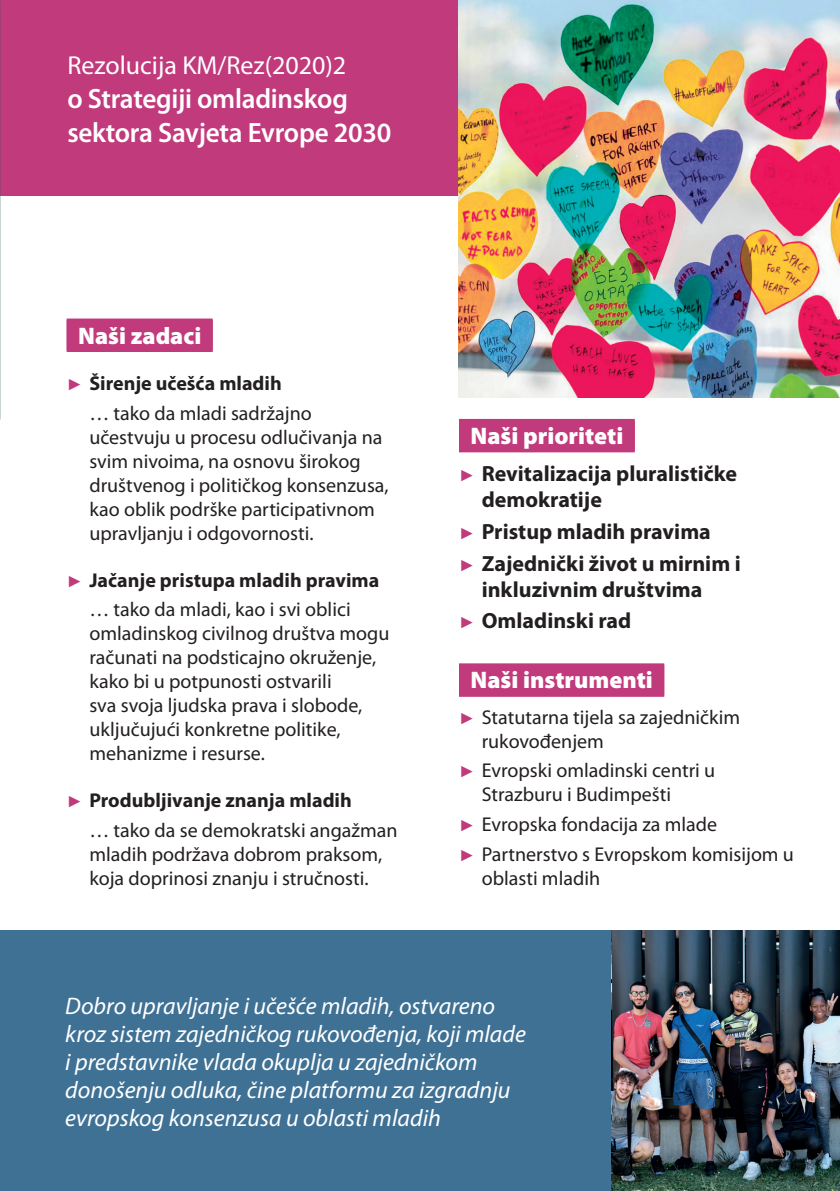
<style>
.page{position:relative;width:840px;height:1191px;background:#fff}
.page>*{position:absolute;margin:0;border:0;box-sizing:border-box;transform-origin:0 0}
.t1{font:600 28px/34px "Myriad Pro";letter-spacing:-.01em;color:#fff}
.t2{font:26px "Myriad Pro";color:#fff}
.t3{font:italic 24px/28px "Myriad Pro";color:#fff}
.t4{font:900 24px "Myriad Pro";color:#fff}
.t5{font:700 22px/31.6px "Myriad Pro";color:#231f20}
.t6{font:20px/24px "Myriad Pro";color:#231f20}
.t7{font:700 20px/29.6px "Myriad Pro";color:#231f20;text-align:center}
.s1{font-family:"Arial";font-size:16px;color:#c13a7c}
.s2{font-weight:700}
.s3{font-family:"Arial";font-weight:400;font-size:16px;color:#c13a7c}
.s4{font-weight:400}
</style>
<div class="page">
<div style="left:0;top:0;width:839px;height:196px;background:#c13a7c"></div>
<div style="left:0;top:930px;width:611px;height:261px;background:#3f7195"></div>
<img style="left:611px;top:930px;width:228px;height:261px">
<div style="left:67px;top:320px;width:145px;height:32px;background:#c13a7c"></div>
<div style="left:67px;top:318px;width:145px;height:32px;background:#c13a7c"></div>
<div style="left:459px;top:420px;width:175px;height:32px;background:#c13a7c"></div>
<div style="left:459px;top:419px;width:175px;height:32px;background:#c13a7c"></div>
<div style="left:459px;top:665px;width:205px;height:32px;background:#c13a7c"></div>
<div style="left:459px;top:663px;width:205px;height:32px;background:#c13a7c"></div>
<img style="left:458px;top:0;width:381px;height:397px">
<h2 class="t2" style="left:67px;top:49px;width:280px">Rezolucija KM/Rez(2020)2</h2>
<h1 class="t1" style="left:67px;top:80px;width:325px">o Strategiji omladinskog sektora Savjeta Evrope 2030</h1>
<p class="t4" style="left:78px;top:319px;width:125px">Naši zadaci</p>
<p class="t6" style="left:89px;top:368px;width:224px;line-height:29.6px;text-indent:-23px"><span class="s1">►</span> <span class="s2">Širenje učešća mladih<br></span>… tako da mladi sadržajno</p>
<p class="t6" style="left:89px;top:425px;width:301px">učestvuju u procesu odlučivanja na svim nivoima, na osnovu širokog društvenog i političkog konsenzusa, kao oblik podrške participativnom upravljanju i odgovornosti.</p>
<p class="t7" style="left:67px;top:564px;width:314px"><span class="s3">►</span> Jačanje pristupa mladih pravima <span class="s4">… tako da mladi, kao i svi oblici</span></p>
<p class="t6" style="left:89px;top:621px;width:301px">omladinskog civilnog društva mogu računati na podsticajno okruženje, kako bi u potpunosti ostvarili<br>sva svoja ljudska prava i slobode, uključujući konkretne politike, mehanizme i resurse.</p>
<p class="t6" style="left:89px;top:785px;width:309px;line-height:29.6px;text-indent:-23px"><span class="s1">►</span> <span class="s2">Produbljivanje znanja mladih<br></span>… tako da se demokratski angažman</p>
<p class="t6" style="left:89px;top:841px;width:294px">mladih podržava dobrom praksom, koja doprinosi znanju i stručnosti.</p>
<p class="t4" style="left:470px;top:420px;width:154px">Naši prioriteti</p>
<p class="t5" style="left:481px;top:460px;width:256px;line-height:26px;text-indent:-23px"><span class="s3">►</span> Revitalizacija pluralističke demokratije</p>
<p class="t5" style="left:458px;top:515px;width:283px"><span class="s3">►</span> Pristup mladih pravima<br><span class="s3">►</span> Zajednički život u mirnim i</p>
<p class="t5" style="left:458px;top:572px;width:245px;text-indent:23px">inkluzivnim društvima <span class="s3">►</span> Omladinski rad</p>
<p class="t4" style="left:470px;top:664px;width:184px">Naši instrumenti</p>
<p class="t6" style="left:481px;top:704px;width:260px;text-indent:-23px"><span class="s1">►</span> Statutarna tijela sa zajedničkim rukovođenjem</p>
<p class="t6" style="left:481px;top:758px;width:235px;text-indent:-23px"><span class="s1">►</span> Evropski omladinski centri u<br>Strazburu i Budimpešti</p>
<p class="t6" style="left:458px;top:809px;width:336px;line-height:29.6px"><span class="s1">►</span> Evropska fondacija za mlade<br><span class="s1">►</span> Partnerstvo s Evropskom komisijom u</p>
<p class="t6" style="left:481px;top:865px;width:120px">oblasti mladih</p>
<p class="t3" style="left:65px;top:991px;width:462px">Dobro upravljanje i učešće mladih, ostvareno kroz sistem zajedničkog rukovođenja, koji mlade i predstavnike vlada okuplja u zajedničkom donošenju odluka, čine platformu za izgradnju evropskog konsenzusa u oblasti mladih</p>
</div>
